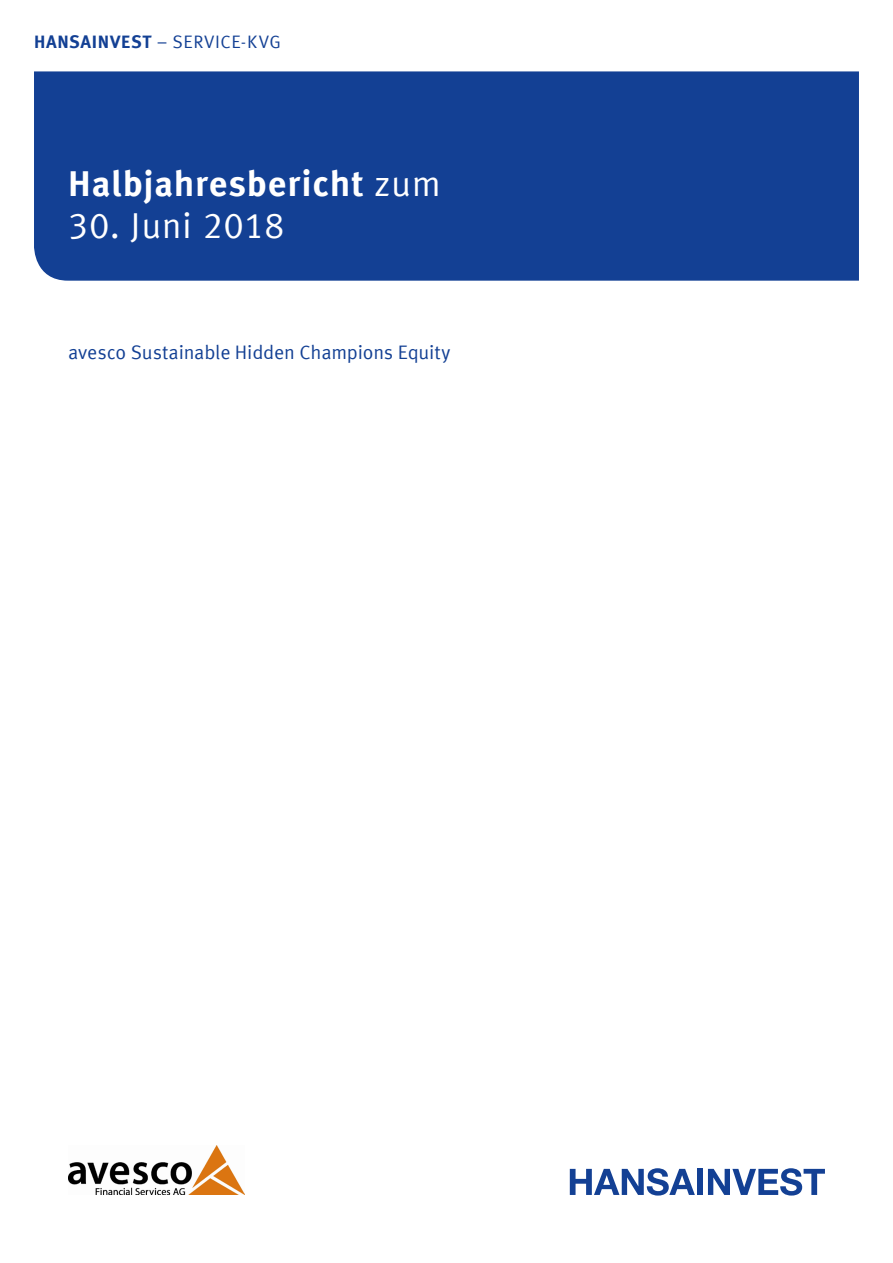
<style>
.page{position:relative;width:893px;height:1263px;background:#fff}
.page>*{position:absolute;margin:0;border:0;box-sizing:border-box;transform-origin:0 0}
.t1{font:700 36px "Meta Offc Pro";letter-spacing:.02em;color:#fff}
.t2{font:36px "Meta Offc Pro Norm";letter-spacing:.015em;color:#fff}
.t3{font:19.5px "Meta Offc Pro Norm";letter-spacing:-.01em;color:#134094}
.t4{font:18px "Meta Offc Pro Norm";letter-spacing:.03em;color:#134094}
.s1{font-family:"Meta Offc Pro";font-weight:700}
.s2{font-family:"Meta Offc Pro Norm";font-weight:400}
</style>
<div class="page">
<div style="left:34px;top:71px;width:825px;height:210px;background:#134094"></div>
<svg style="left:570px;top:1168px;width:125px;height:27px"></svg>
<div style="left:697px;top:1169px;width:6px;height:26px;background:#134094"></div>
<svg style="left:708px;top:1168px;width:117px;height:27px"></svg>
<img style="left:68px;top:1145px;width:177px;height:50px">
<p class="t4" style="left:34px;top:28px;width:248px"><span class="s1">HANSAINVEST</span> – SERVICE-KVG</p>
<h1 class="t1" style="left:68px;top:155px;width:374px">Halbjahresbericht <span class="s2">zum</span></h1>
<h1 class="t2" style="left:68px;top:198px;width:218px">30. Juni 2018</h1>
<p class="t3" style="left:68px;top:338px;width:384px">avesco Sustainable Hidden Champions Equity</p>
</div>
